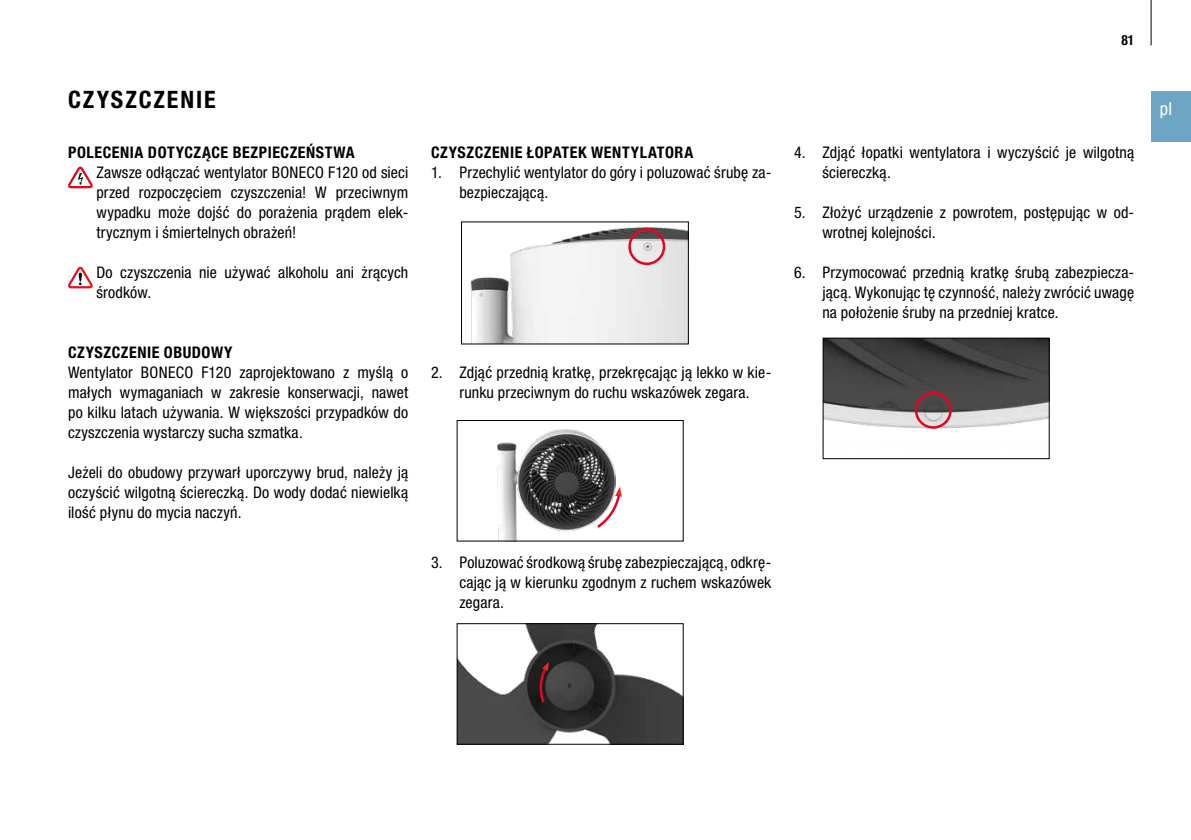
<style>
.page{position:relative;width:1191px;height:840px;background:#fff}
.page>*{position:absolute;margin:0;border:0;box-sizing:border-box;transform-origin:0 0}
.t1{font:700 condensed 24px "Helvetica Neue LTW1 G";letter-spacing:.08em;color:#000}
.t2{font:condensed 18px "Helvetica Neue LTW1 G";color:#fff}
.t3{font:condensed 16px/20px "Helvetica Neue LTW1 G";letter-spacing:.01em;color:#000;text-align:justify}
.t4{font:700 condensed 16px "Helvetica Neue LTW1 G";letter-spacing:.035em;color:#000}
.t5{font:700 condensed 14px "Helvetica Neue LTW1 G";color:#000;scale:.96 1}
</style>
<div class="page">
<div style="left:1151px;top:91px;width:40px;height:51px;background:#6ea5c4"></div>
<hr style="left:1150px;top:0;width:1px;height:45px;background:#000">
<svg style="left:68px;top:166px;width:24px;height:22px"></svg>
<svg style="left:68px;top:266px;width:24px;height:22px"></svg>
<img style="left:498px;top:429px;width:117px;height:110px">
<div style="left:456px;top:420px;width:227px;height:121px;border:1px solid #000"></div>
<img style="left:824px;top:339px;width:223px;height:90px">
<div style="left:822px;top:337px;width:227px;height:122px;border:1px solid #000"></div>
<div style="left:915px;top:391px;width:36px;height:37px;border:2px solid #e40521;border-radius:50%"></div>
<img style="left:470px;top:227px;width:217px;height:115px">
<div style="left:461px;top:221px;width:228px;height:123px;border:1px solid #000"></div>
<div style="left:628px;top:228px;width:37px;height:37px;border:2px solid #e40521;border-radius:50%"></div>
<svg style="left:594px;top:486px;width:28px;height:44px"></svg>
<img style="left:458px;top:624px;width:223px;height:118px">
<div style="left:456px;top:622px;width:227px;height:122px;border:1px solid #000"></div>
<svg style="left:539px;top:661px;width:10px;height:44px"></svg>
<h1 class="t1" style="left:68px;top:85px;width:149px">CZYSZCZENIE</h1>
<p class="t4" style="left:68px;top:142px;width:288px">POLECENIA DOTYCZĄCE BEZPIECZEŃSTWA</p>
<p class="t3" style="left:96px;top:162px;width:313px">Zawsze odłączać wentylator BONECO F120 od sieci przed rozpoczęciem czyszczenia! W przeciwnym wypadku może dojść do porażenia prądem elek&shy;trycznym i śmiertelnych obrażeń!</p>
<p class="t3" style="left:96px;top:262px;width:313px">Do czyszczenia nie używać alkoholu ani żrących środków.</p>
<p class="t4" style="left:68px;top:342px;width:166px">CZYSZCZENIE OBUDOWY</p>
<p class="t3" style="left:68px;top:362px;width:342px">Wentylator BONECO F120 zaprojektowano z myślą o małych wymaganiach w zakresie konserwacji, nawet po kilku latach używania. W większości przypadków do czyszczenia wystarczy sucha szmatka.</p>
<p class="t3" style="left:68px;top:462px;width:342px">Jeżeli do obudowy przywarł uporczywy brud, należy ją oczyścić wilgotną ściereczką. Do wody dodać niewielką ilość płynu do mycia naczyń.</p>
<p class="t5" style="left:1121px;top:32px;width:15px">81</p>
<p class="t4" style="left:431px;top:142px;width:264px">CZYSZCZENIE ŁOPATEK WENTYLATORA</p>
<p class="t3" style="left:459px;top:162px;width:313px;text-indent:-28px">1. Przechylić wentylator do góry i poluzować śrubę za&shy;bezpieczającą.</p>
<p class="t3" style="left:431px;top:362px;width:342px;text-align:center">2. Zdjąć przednią kratkę, przekręcając ją lekko w kie&shy;runku przeciwnym do ruchu wskazówek zegara.</p>
<p class="t3" style="left:822px;top:142px;width:313px;text-indent:-28px">4. Zdjąć łopatki wentylatora i wyczyścić je wilgotną ściereczką.</p>
<p class="t3" style="left:822px;top:202px;width:313px;text-indent:-28px">5. Złożyć urządzenie z powrotem, postępując w od&shy;wrotnej kolejności.</p>
<p class="t3" style="left:822px;top:262px;width:313px;text-indent:-28px">6. Przymocować przednią kratkę śrubą zabezpiecza&shy;jącą. Wykonując tę czynność, należy zwrócić uwagę na położenie śruby na przedniej kratce.</p>
<p class="t3" style="left:459px;top:552px;width:313px;text-indent:-28px">3. Poluzować środkową śrubę zabezpieczającą, odkrę&shy;cając ją w kierunku zgodnym z ruchem wskazówek zegara.</p>
<p class="t2" style="left:1159px;top:98px;width:14px">pl</p>
</div>
